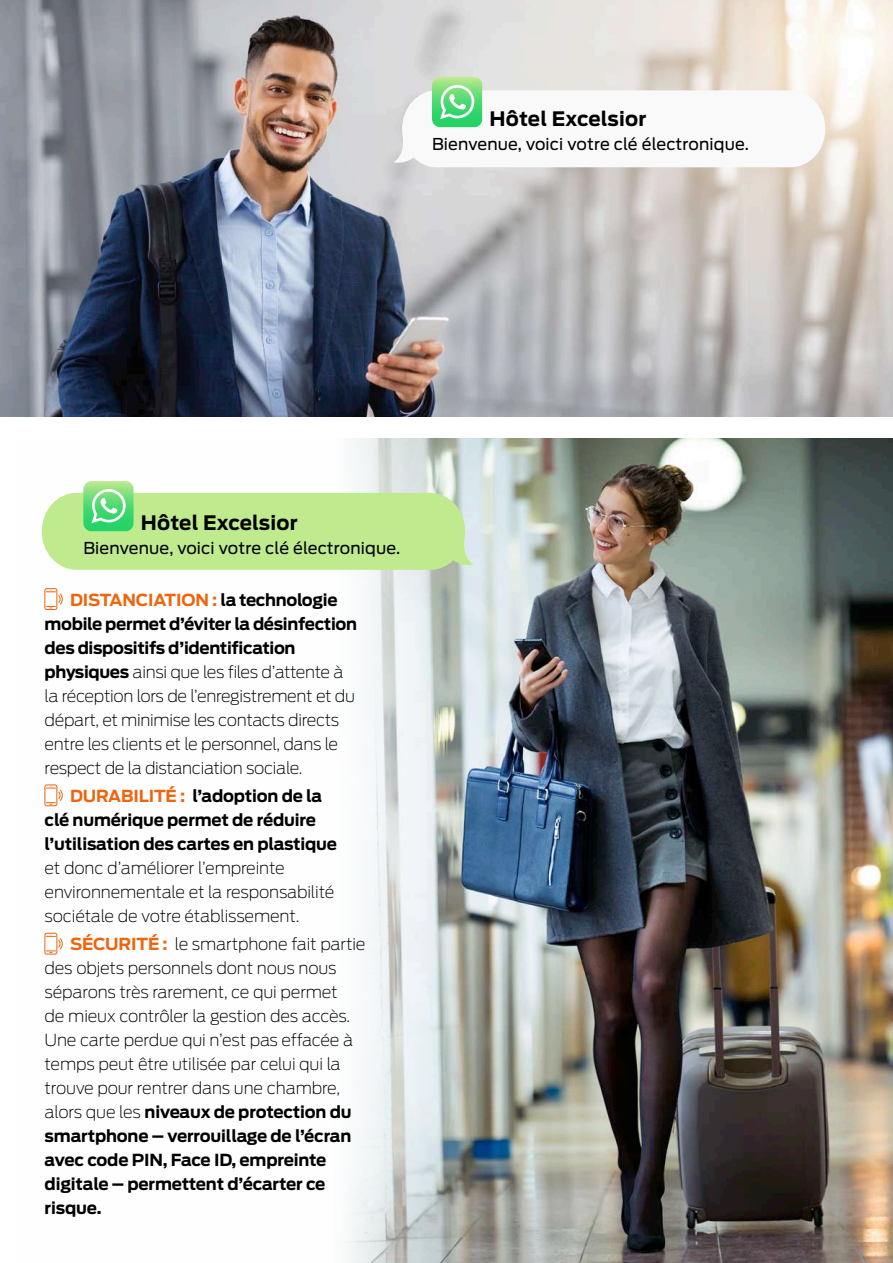
<style>
.page{position:relative;width:893px;height:1263px;background:#fff}
.page>*{position:absolute;margin:0;border:0;box-sizing:border-box;transform-origin:0 0}
.t1{font:700 19.8px "Antenna";letter-spacing:.01em;color:#000}
.t2{font:200 16.5px/24px "Antenna";letter-spacing:-.02em;color:#000}
.t3{font:700 16.5px/24px "Antenna";letter-spacing:-.01em;color:#000}
.t4{font:16.35px "Antenna";letter-spacing:.01em;color:#000}
.s1{font-weight:700;color:#ec660f}
.s2{font-weight:700}
.s3{color:#ec660f}
</style>
<div class="page">
<img style="left:41px;top:438px;width:852px;height:825px">
<img style="left:0;top:0;width:893px;height:417px">
<svg style="left:44px;top:588px;width:19px;height:22px"></svg>
<svg style="left:44px;top:784px;width:19px;height:22px"></svg>
<svg style="left:44px;top:933px;width:19px;height:21px"></svg>
<svg style="left:42px;top:481px;width:432px;height:89px;background:#c2eb9e"></svg>
<svg style="left:393px;top:77px;width:432px;height:90px"></svg>
<p class="t1" style="left:489px;top:105px;width:158px">Hôtel Excelsior</p>
<p class="t4" style="left:432px;top:133px;width:318px">Bienvenue, voici votre clé électronique.</p>
<p class="t1" style="left:141px;top:509px;width:158px">Hôtel Excelsior</p>
<p class="t4" style="left:83px;top:537px;width:318px">Bienvenue, voici votre clé électronique.</p>
<p class="t2" style="left:45px;top:587px;width:314px;text-indent:25px"><span class="s1">DISTANCIATION :</span> <span class="s2">la technologie mobile permet d’éviter la désinfection des dispositifs d’identification physiques</span> ainsi que les files d’attente à la réception lors de l’enregistrement et du départ, et minimise les contacts directs entre les clients et le personnel, dans le respect de la distanciation sociale.</p>
<p class="t3" style="left:45px;top:784px;width:294px;text-indent:25px"><span class="s3">DURABILITÉ :</span> l’adoption de la clé numérique permet de réduire l’utilisation des cartes en plastique</p>
<p class="t2" style="left:45px;top:855px;width:291px">et donc d’améliorer l’empreinte environnementale et la responsabilité sociétale de votre établissement.</p>
<p class="t2" style="left:45px;top:931px;width:322px;text-indent:25px"><span class="s1">SÉCURITÉ :</span> le smartphone fait partie des objets personnels dont nous nous séparons très rarement, ce qui permet<br>de mieux contrôler la gestion des accès.<br>Une carte perdue qui n’est pas effacée à temps peut être utilisée par celui qui la trouve pour rentrer dans une chambre, alors que les <span class="s2">niveaux de protection du smartphone – verrouillage de l’écran avec code PIN, Face ID, empreinte digitale – permettent d’écarter ce risque.</span></p>
</div>
